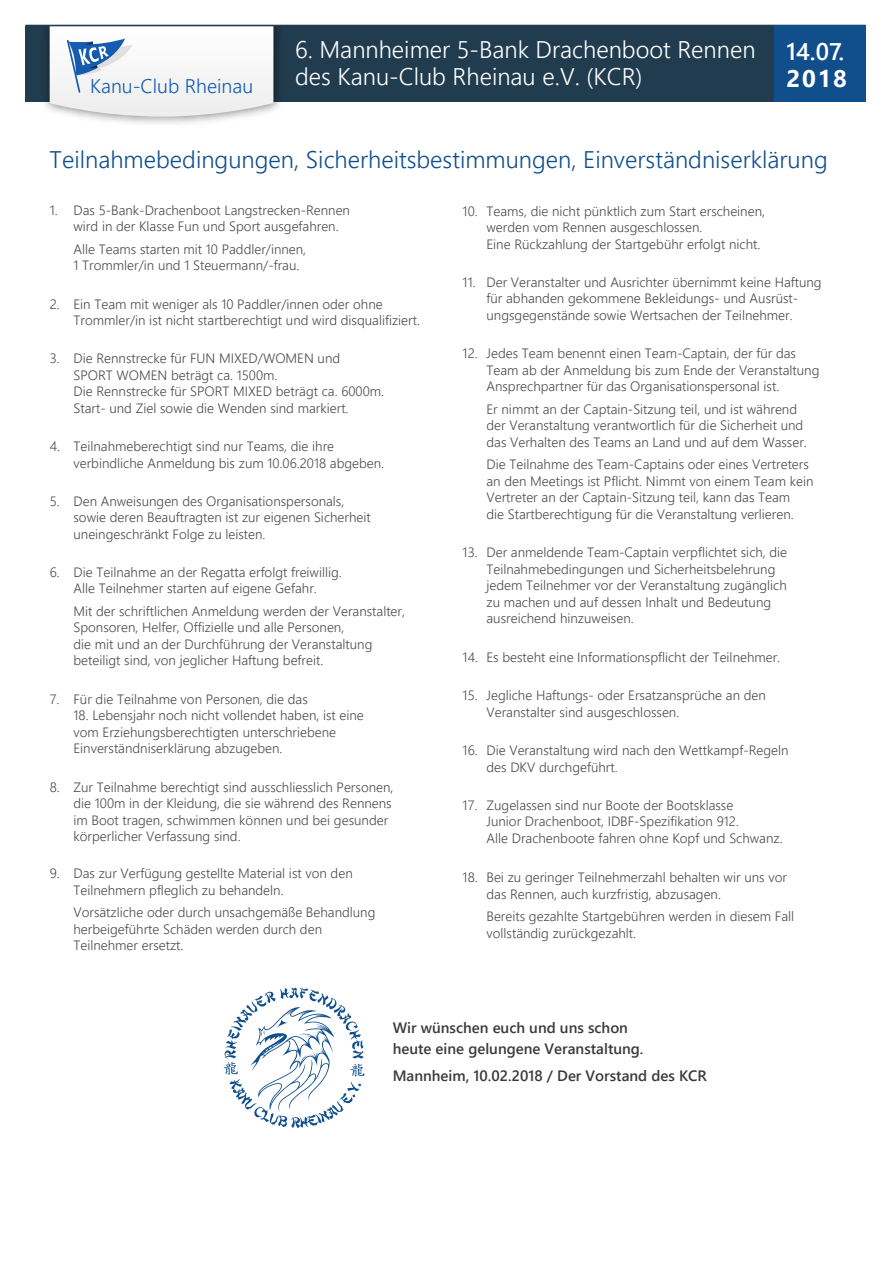
<style>
.page{position:relative;width:893px;height:1263px;background:#fff}
.page>*{position:absolute;margin:0;border:0;box-sizing:border-box;transform-origin:0 0}
.t1{font:300 24px "Segoe UI";color:#114f8c}
.t2{font:300 24px/27px "Segoe UI";color:#fff}
.t3{font:600 24px "Segoe UI";color:#fff}
.t4{font:700 24px "Segoe UI";color:#fff}
.t5{font:300 19.65px "Segoe UI";color:#155cb0}
.t6{font:600 15px/21px "Segoe UI";color:#3a3a3a}
.t7{font:300 13.5px/16.5px "Segoe UI";color:#4c4c4c}
</style>
<div class="page">
<svg style="left:224px;top:987px;width:140px;height:141px"></svg>
<div style="left:25px;top:26px;width:841px;height:76px;background:#213c4f"></div>
<img style="left:44px;top:26px;width:236px;height:98px">
<svg style="left:50px;top:26px;width:223px;height:91px"></svg>
<hr style="left:25px;top:25px;width:840px;height:1px;background:#213c4f">
<div style="left:774px;top:26px;width:92px;height:76px;background:#114f8c"></div>
<h2 class="t5" style="left:90px;top:67px;width:164px">Kanu-Club Rheinau</h2>
<h1 class="t2" style="left:295px;top:34px;width:462px">6. Mannheimer 5-Bank Drachenboot Rennen des Kanu-Club Rheinau e.V. (KCR)</h1>
<h1 class="t3" style="left:786px;top:29px;width:59px">14.07.</h1>
<h1 class="t4" style="left:786px;top:56px;width:62px">2018</h1>
<h1 class="t1" style="left:50px;top:137px;width:780px">Teilnahmebedingungen, Sicherheitsbestimmungen, Einverständniserklärung</h1>
<p class="t7" style="left:73px;top:200px;width:278px;text-indent:-24px">1. Das 5-Bank-Drachenboot Langstrecken-Rennen wird in der Klasse Fun und Sport ausgefahren.</p>
<p class="t7" style="left:73px;top:239px;width:234px">Alle Teams starten mit 10 Paddler/innen,<br>1 Trommler/in und 1 Steuermann/-frau.</p>
<p class="t7" style="left:73px;top:294px;width:348px;text-indent:-24px">2. Ein Team mit weniger als 10 Paddler/innen oder ohne<br>Trommler/in ist nicht startberechtigt und wird disqualifiziert.</p>
<p class="t7" style="left:73px;top:349px;width:312px;text-indent:-24px">3. Die Rennstrecke für FUN MIXED/WOMEN und<br>SPORT WOMEN beträgt ca. 1500m.<br>Die Rennstrecke für SPORT MIXED beträgt ca. 6000m.<br>Start- und Ziel sowie die Wenden sind markiert.</p>
<p class="t7" style="left:73px;top:437px;width:312px;text-indent:-24px">4. Teilnahmeberechtigt sind nur Teams, die ihre verbindliche Anmeldung bis zum 10.06.2018 abgeben.</p>
<p class="t7" style="left:73px;top:491px;width:299px;text-indent:-24px">5. Den Anweisungen des Organisationspersonals, sowie deren Beauftragten ist zur eigenen Sicherheit uneingeschränkt Folge zu leisten.</p>
<p class="t7" style="left:50px;top:562px;width:294px;text-align:center">6. Die Teilnahme an der Regatta erfolgt freiwillig.<br>Alle Teilnehmer starten auf eigene Gefahr.</p>
<p class="t7" style="left:73px;top:601px;width:333px">Mit der schriftlichen Anmeldung werden der Veranstalter, Sponsoren, Helfer, Offizielle und alle Personen,<br>die mit und an der Durchführung der Veranstaltung beteiligt sind, von jeglicher Haftung befreit.</p>
<p class="t7" style="left:50px;top:690px;width:260px">7. Für die Teilnahme von Personen, die das</p>
<p class="t7" style="left:73px;top:706px;width:292px">18. Lebensjahr noch nicht vollendet haben, ist eine vom Erziehungsberechtigten unterschriebene<br>Einverständniserklärung abzugeben.</p>
<p class="t7" style="left:73px;top:777px;width:321px;text-indent:-24px">8. Zur Teilnahme berechtigt sind ausschliesslich Personen, die 100m in der Kleidung, die sie während des Rennens im Boot tragen, schwimmen können und bei gesunder körperlicher Verfassung sind.</p>
<p class="t7" style="left:73px;top:864px;width:281px;text-indent:-24px">9. Das zur Verfügung gestellte Material ist von den<br>Teilnehmern pfleglich zu behandeln.</p>
<p class="t7" style="left:73px;top:903px;width:303px">Vorsätzliche oder durch unsachgemäße Behandlung herbeigeführte Schäden werden durch den<br>Teilnehmer ersetzt.</p>
<p class="t7" style="left:486px;top:201px;width:280px;text-indent:-24px">10. Teams, die nicht pünktlich zum Start erscheinen, werden vom Rennen ausgeschlossen.<br>Eine Rückzahlung der Startgebühr erfolgt nicht.</p>
<p class="t7" style="left:463px;top:273px;width:361px;text-align:center">11. Der Veranstalter und Ausrichter übernimmt keine Haftung für abhanden gekommene Bekleidungs- und Ausrüst&shy;ungsgegenstände sowie Wertsachen der Teilnehmer.</p>
<p class="t7" style="left:486px;top:344px;width:334px;text-indent:-24px">12. Jedes Team benennt einen Team-Captain, der für das<br>Team ab der Anmeldung bis zum Ende der Veranstaltung<br>Ansprechpartner für das Organisationspersonal ist.</p>
<p class="t7" style="left:486px;top:399px;width:322px">Er nimmt an der Captain-Sitzung teil, und ist während der Veranstaltung verantwortlich für die Sicherheit und das Verhalten des Teams an Land und auf dem Wasser.</p>
<p class="t7" style="left:486px;top:455px;width:328px">Die Teilnahme des Team-Captains oder eines Vertreters an den Meetings ist Pflicht. Nimmt von einem Team kein Vertreter an der Captain-Sitzung teil, kann das Team<br>die Startberechtigung für die Veranstaltung verlieren.</p>
<p class="t7" style="left:486px;top:543px;width:302px;text-indent:-24px">13. Der anmeldende Team-Captain verpflichtet sich, die Teilnahmebedingungen und Sicherheitsbelehrung jedem Teilnehmer vor der Veranstaltung zugänglich zu machen und auf dessen Inhalt und Bedeutung ausreichend hinzuweisen.</p>
<p class="t7" style="left:463px;top:648px;width:319px">14. Es besteht eine Informationspflicht der Teilnehmer.</p>
<p class="t7" style="left:486px;top:686px;width:281px;text-indent:-24px">15. Jegliche Haftungs- oder Ersatzansprüche an den<br>Veranstalter sind ausgeschlossen.</p>
<p class="t7" style="left:486px;top:741px;width:304px;text-indent:-24px">16. Die Veranstaltung wird nach den Wettkampf-Regeln des DKV durchgeführt.</p>
<p class="t7" style="left:486px;top:795px;width:298px;text-indent:-24px">17. Zugelassen sind nur Boote der Bootsklasse<br>Junior Drachenboot, IDBF-Spezifikation 912.<br>Alle Drachenboote fahren ohne Kopf und Schwanz.</p>
<p class="t7" style="left:486px;top:868px;width:302px;text-indent:-24px">18. Bei zu geringer Teilnehmerzahl behalten wir uns vor das Rennen, auch kurzfristig, abzusagen.</p>
<p class="t7" style="left:486px;top:907px;width:309px">Bereits gezahlte Startgebühren werden in diesem Fall vollständig zurückgezahlt.</p>
<p class="t6" style="left:393px;top:1016px;width:252px">Wir wünschen euch und uns schon heute eine gelungene Veranstaltung.</p>
<p class="t6" style="left:393px;top:1064px;width:316px">Mannheim, 10.02.2018 / Der Vorstand des KCR</p>
</div>
